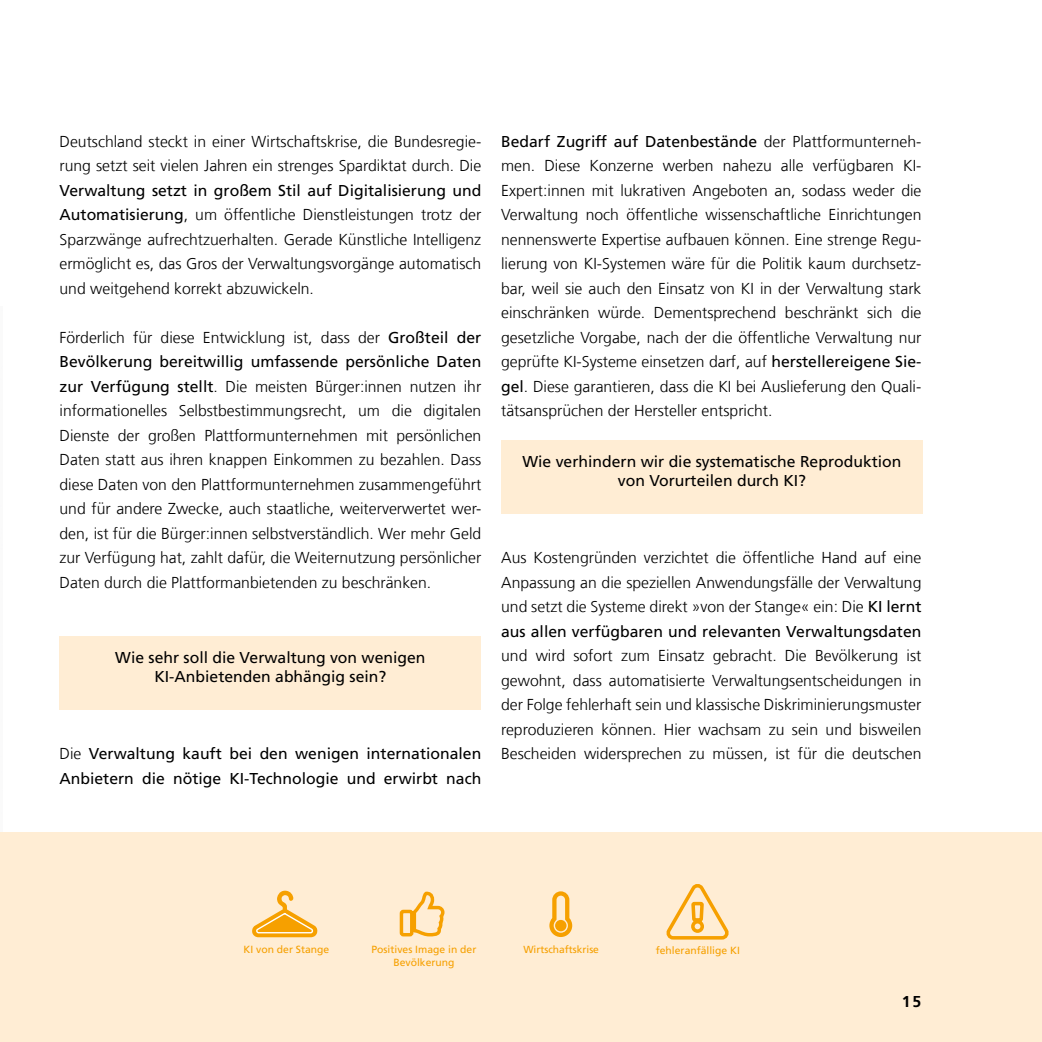
<style>
.page{position:relative;width:1042px;height:1042px;background:#fff}
.page>*{position:absolute;margin:0;border:0;box-sizing:border-box;transform-origin:0 0}
.t1{font:300 15.75px/24.5px "Frutiger LT Com";color:#000;text-align:justify}
.t2{font:15.75px/18.9px "Frutiger LT Com";color:#000;text-align:center}
.t3{font:700 15.75px "Frutiger LT Com";color:#000}
.t4{font:10.33px/12.4px "Frutiger LT Com";color:#f6a000;text-align:center}
.t5{font:10.15px/12.2px "Frutiger LT Com";color:#f6a000;text-align:center}
.s1{font-weight:400}
.s2{font-weight:300}
</style>
<div class="page">
<div style="left:60px;top:637px;width:421px;height:73px;background:#ffedd4"></div>
<div style="left:501px;top:441px;width:422px;height:73px;background:#ffedd4"></div>
<div style="left:0;top:833px;width:1042px;height:209px;background:#ffedd4"></div>
<svg style="left:252px;top:890px;width:66px;height:47px"></svg>
<svg style="left:399px;top:891px;width:46px;height:46px"></svg>
<svg style="left:549px;top:891px;width:23px;height:46px"></svg>
<svg style="left:666px;top:884px;width:63px;height:56px"></svg>
<p class="t1" style="left:60px;top:129px;width:423px">Deutschland steckt in einer Wirtschaftskrise, die Bundesregie&shy;rung setzt seit vielen Jahren ein strenges Spardiktat durch. Die</p>
<p class="t1" style="left:60px;top:178px;width:423px"><span class="s1">Verwaltung setzt in großem Stil auf Digitalisierung und Automatisierung</span>, um öffentliche Dienstleistungen trotz der Sparzwänge aufrechtzuerhalten. Gerade Künstliche Intelligenz ermöglicht es, das Gros der Verwaltungsvorgänge automatisch und weitgehend korrekt abzuwickeln.</p>
<p class="t1" style="left:60px;top:325px;width:423px">Förderlich für diese Entwicklung ist, dass der <span class="s1">Großteil der Bevölkerung bereitwillig umfassende persönliche Daten zur Verfügung stellt</span>. Die meisten Bürger:innen nutzen ihr informationelles Selbstbestimmungsrecht, um die digitalen Dienste der großen Plattformunternehmen mit persönlichen Daten statt aus ihren knappen Einkommen zu bezahlen. Dass diese Daten von den Plattformunternehmen zusammengeführt und für andere Zwecke, auch staatliche, weiterverwertet wer&shy;den, ist für die Bürger:innen selbstverständlich. Wer mehr Geld zur Verfügung hat, zahlt dafür, die Weiternutzung persönlicher Daten durch die Plattformanbietenden zu beschränken.</p>
<p class="t2" style="left:115px;top:648px;width:312px">Wie sehr soll die Verwaltung von wenigen<br>KI-Anbietenden abhängig sein?</p>
<p class="t2" style="left:60px;top:741px;width:423px;line-height:24.5px;text-align:left"><span class="s2">Die</span> Verwaltung kauft bei den wenigen internationalen<br>Anbietern die nötige KI-Technologie und erwirbt nach</p>
<p class="t1" style="left:501px;top:129px;width:422px"><span class="s1">Bedarf Zugriff auf Datenbestände</span> der Plattformunterneh&shy;men. Diese Konzerne werben nahezu alle verfügbaren KI-Expert:innen mit lukrativen Angeboten an, sodass weder die Verwaltung noch öffentliche wissenschaftliche Einrichtungen nennenswerte Expertise aufbauen können. Eine strenge Regu&shy;lierung von KI-Systemen wäre für die Politik kaum durchsetz&shy;bar, weil sie auch den Einsatz von KI in der Verwaltung stark einschränken würde. Dementsprechend beschränkt sich die gesetzliche Vorgabe, nach der die öffentliche Verwaltung nur geprüfte KI-Systeme einsetzen darf, auf <span class="s1">herstellereigene Sie&shy;gel</span>. Diese garantieren, dass die KI bei Auslieferung den Quali&shy;tätsansprüchen der Hersteller entspricht.</p>
<p class="t2" style="left:522px;top:452px;width:380px">Wie verhindern wir die systematische Reproduktion von Vorurteilen durch KI?</p>
<p class="t1" style="left:501px;top:546px;width:422px">Aus Kostengründen verzichtet die öffentliche Hand auf eine Anpassung an die speziellen Anwendungsfälle der Verwaltung und setzt die Systeme direkt »von der Stange« ein: Die <span class="s1">KI lernt aus allen verfügbaren und relevanten Verwaltungsdaten</span></p>
<p class="t1" style="left:501px;top:644px;width:422px">und wird sofort zum Einsatz gebracht. Die Bevölkerung ist gewohnt, dass automatisierte Verwaltungsentscheidungen in der Folge fehlerhaft sein und klassische Diskriminierungsmuster reproduzieren können. Hier wachsam zu sein und bisweilen Bescheiden widersprechen zu müssen, ist für die deutschen</p>
<p class="t5" style="left:243px;top:943px;width:86px">KI von der Stange</p>
<p class="t5" style="left:374px;top:943px;width:105px">Positives Image in der<br>Bevölkerung</p>
<p class="t5" style="left:523px;top:943px;width:77px">Wirtschaftskrise</p>
<p class="t5" style="left:647px;top:943px;width:85px">fehleranfällige KI</p>
<p class="t4" style="left:243px;top:943px;width:8px">K</p>
<p class="t4" style="left:289px;top:943px;width:6px">r</p>
<p class="t4" style="left:311px;top:943px;width:20px">nge</p>
<p class="t4" style="left:376px;top:943px;width:106px">Positives Image in der<br>Bevölkerung</p>
<p class="t4" style="left:527px;top:943px;width:78px">Wirtschaftskrise</p>
<p class="t4" style="left:653px;top:943px;width:86px">fehleranfäl ige KI</p>
<p class="t4" style="left:239px;top:943px;width:87px">KI von der Stange</p>
<p class="t4" style="left:371px;top:943px;width:106px">Posit ves Image in der<br>Bevölkerung</p>
<p class="t4" style="left:522px;top:943px;width:78px">Wirtschaftskrise</p>
<p class="t4" style="left:648px;top:943px;width:86px">fehleranfällige KI</p>
<p class="t4" style="left:247px;top:944px;width:87px">KI von der Stange</p>
<p class="t4" style="left:379px;top:944px;width:106px">Positives Image in der<br>Bevölkerung</p>
<p class="t4" style="left:530px;top:944px;width:78px">Wirtschaftskrise</p>
<p class="t4" style="left:656px;top:944px;width:86px">fehleranfällige KI</p>
<p class="t3" style="left:902px;top:992px;width:21px">15</p>
</div>
